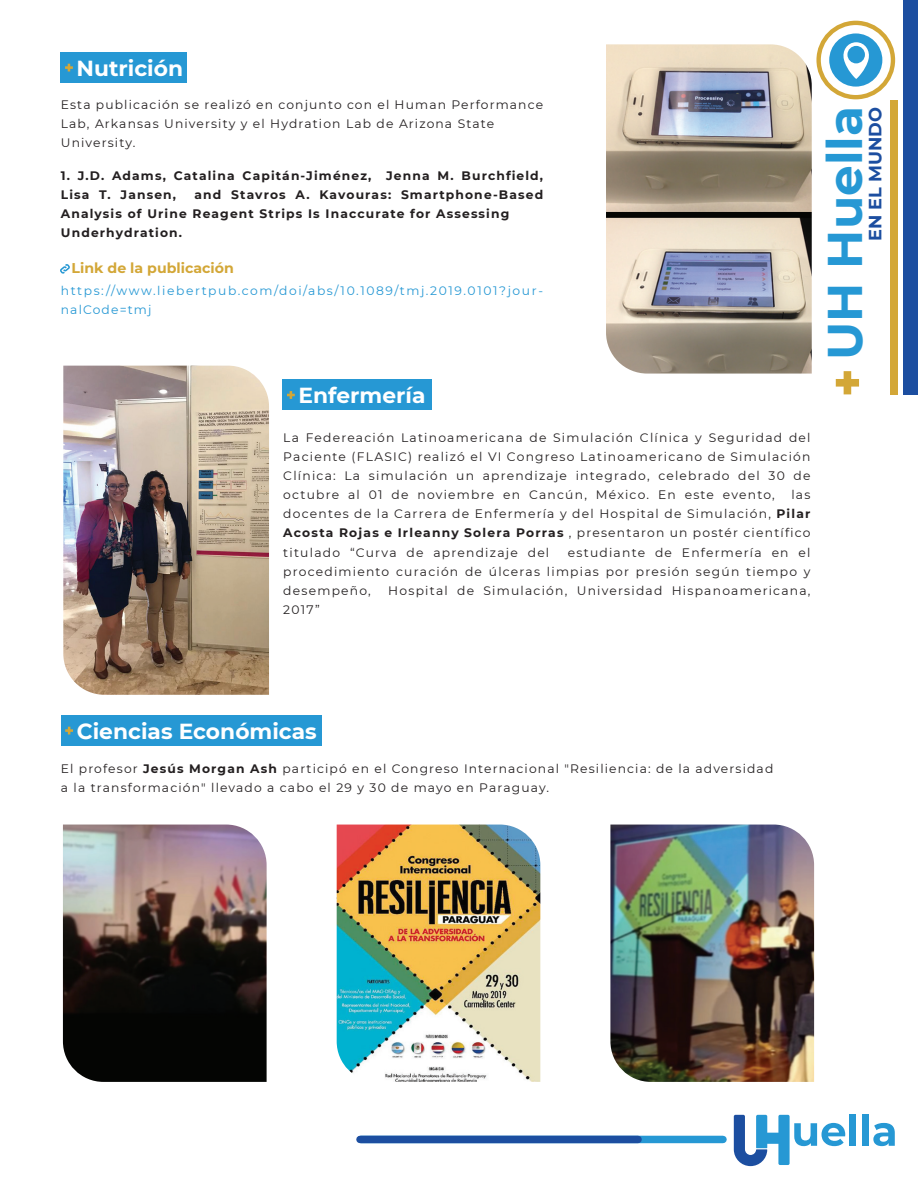
<style>
.page{position:relative;width:918px;height:1188px;background:#fff}
.page>*{position:absolute;margin:0;border:0;box-sizing:border-box;transform-origin:0 0}
.t1{font:700 48.6px "Montserrat";color:#2698d4}
.t2{font:700 21.75px "Montserrat";color:#fff}
.t3{font:700 17.7px "Montserrat";color:#1c4ea0}
.t4{font:700 14.1px "Montserrat";color:#d3a737}
.t5{font:12.3px/19.2px "Montserrat";letter-spacing:.09em;color:#231f20;text-align:justify}
.t6{font:700 12.3px/19.2px "Montserrat";letter-spacing:.09em;color:#231f20}
.t7{font:12.3px/19.2px "Montserrat";letter-spacing:.13em;color:#2698d4}
.s1{font-weight:700}
</style>
<div class="page">
<svg style="left:836px;top:371px;width:23px;height:23px"></svg>
<div style="left:829px;top:33px;width:53px;height:54px;background:#2698d4;border-radius:50%"></div>
<svg style="left:843px;top:42px;width:26px;height:37px"></svg>
<div style="left:847px;top:46px;width:18px;height:17px;background:#2698d4;border-radius:50%"></div>
<div style="left:816px;top:21px;width:79px;height:78px;border:4px solid #d3a737;border-radius:50%"></div>
<div style="left:904px;top:0;width:14px;height:394px;background:#1c4ea0"></div>
<div style="left:890px;top:100px;width:8px;height:294px;background:#d3a737"></div>
<svg style="left:734px;top:1115px;width:111px;height:51px"></svg>
<div style="left:850px;top:1115px;width:6px;height:31px;background:#2698d4"></div>
<div style="left:862px;top:1115px;width:7px;height:31px;background:#2698d4"></div>
<svg style="left:873px;top:1123px;width:22px;height:23px"></svg>
<div style="left:361px;top:1136px;width:362px;height:7px;background:#2698d4"></div>
<div style="left:360px;top:1136px;width:278px;height:7px;background:#1c4ea0"></div>
<img style="left:63px;top:366px;width:206px;height:329px">
<img style="left:606px;top:44px;width:206px;height:330px">
<svg style="left:60px;top:264px;width:10px;height:10px"></svg>
<img style="left:63px;top:825px;width:204px;height:257px">
<img style="left:337px;top:825px;width:203px;height:257px">
<img style="left:610px;top:825px;width:204px;height:257px">
<div style="left:61px;top:52px;width:126px;height:31px;background:#2698d4"></div>
<svg style="left:65px;top:64px;width:8px;height:8px"></svg>
<div style="left:283px;top:380px;width:149px;height:30px;background:#2698d4"></div>
<svg style="left:287px;top:391px;width:8px;height:8px"></svg>
<div style="left:61px;top:715px;width:261px;height:31px;background:#2698d4"></div>
<svg style="left:65px;top:727px;width:8px;height:8px"></svg>
<h2 class="t2" style="left:77px;top:52px;width:108px">Nutrición</h2>
<p class="t5" style="left:61px;top:94px;width:484px;text-align:left">Esta publicación se realizó en conjunto con el Human Performance<br>Lab, Arkansas University y el Hydration Lab de Arizona State<br>University.</p>
<p class="t6" style="left:61px;top:165px;width:484px">1. J.D. Adams, Catalina Capitán-Jiménez, Jenna M. Burchfield,<br>Lisa T. Jansen,</p>
<p class="t6" style="left:61px;top:184px;width:484px;text-indent:134px">and Stavros A. Kavouras: Smartphone-Based<br>Analysis of Urine Reagent Strips Is Inaccurate for Assessing<br>Underhydration.</p>
<p class="t4" style="left:72px;top:258px;width:164px">Link de la publicación</p>
<p class="t7" style="left:61px;top:280px;width:484px">https://www.liebertpub.com/doi/abs/10.1089/tmj.2019.0101?jour&shy;nalCode=tmj</p>
<h2 class="t2" style="left:299px;top:380px;width:128px">Enfermería</h2>
<p class="t5" style="left:283px;top:427px;width:529px">La Federeación Latinoamericana de Simulación Clínica y Seguridad del Paciente (FLASIC) realizó el VI Congreso Latinoamericano de Simulación Clínica: La simulación un aprendizaje integrado, celebrado del 30 de octubre al 01 de noviembre en Cancún, México. En este evento,</p>
<p class="t5" style="left:283px;top:485px;width:529px;text-indent:508px">las docentes de la Carrera de Enfermería y del Hospital de Simulación, <span class="s1">Pilar Acosta Rojas e Irleanny Solera Porras</span> , presentaron un postér científico titulado “Curva de aprendizaje del</p>
<p class="t5" style="left:283px;top:542px;width:529px;text-indent:285px">estudiante de Enfermería en el procedimiento curación de úlceras limpias por presión según tiempo y desempeño,</p>
<p class="t5" style="left:388px;top:580px;width:424px">Hospital de Simulación, Universidad Hispanoamericana,</p>
<p class="t5" style="left:283px;top:600px;width:38px">2017”</p>
<h1 class="t1" style="left:810px;top:360px;width:255px;rotate:-90deg">UH Huella</h1>
<h3 class="t3" style="left:862px;top:241px;width:135px;rotate:-90deg">EN EL MUNDO</h3>
<h2 class="t2" style="left:77px;top:715px;width:241px">Ciencias Económicas</h2>
<p class="t5" style="left:61px;top:758px;width:714px">El profesor <span class="s1">Jesús Morgan Ash</span> participó en el Congreso Internacional "Resiliencia: de la adversidad a la transformación" llevado a cabo el 29 y 30 de mayo en Paraguay.</p>
</div>
